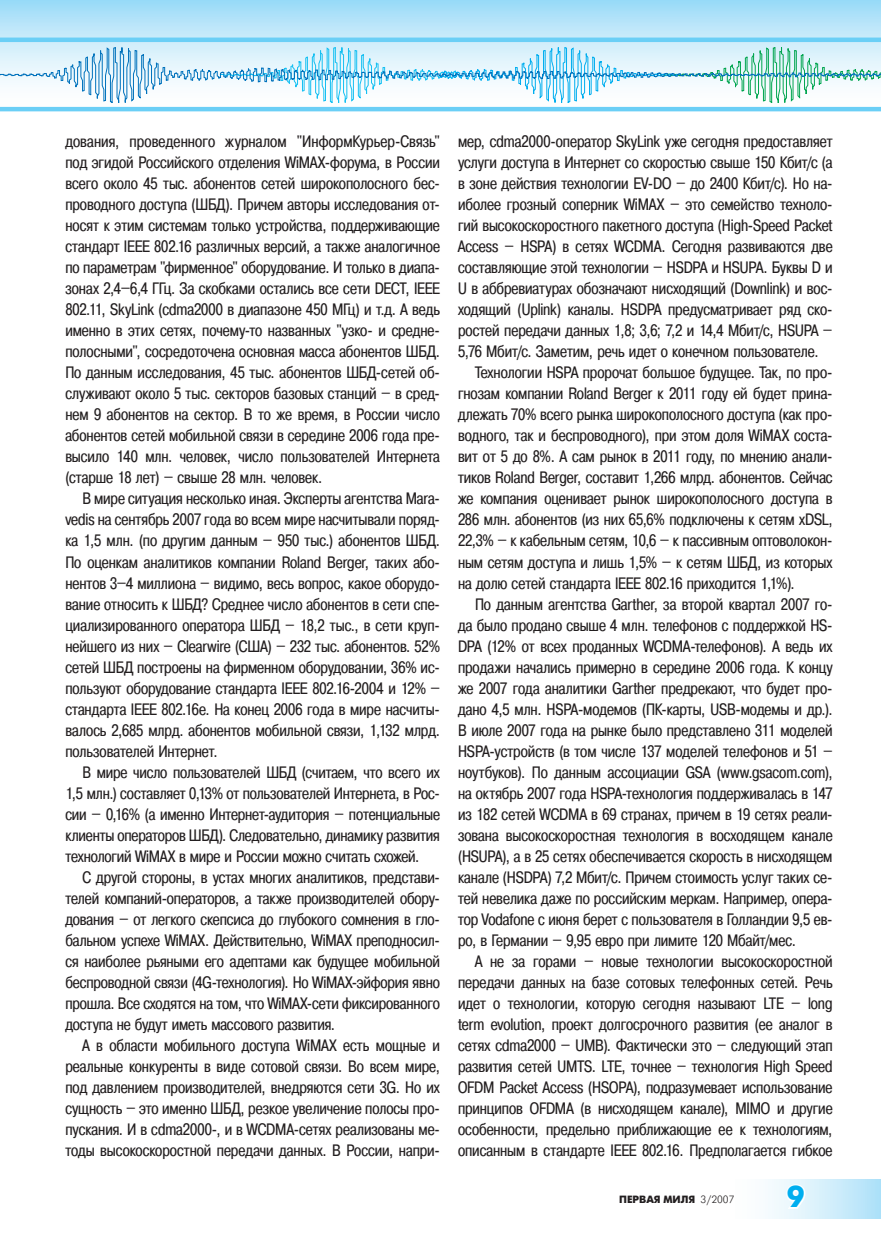
<style>
.page{position:relative;width:881px;height:1234px;background:#fff}
.page>*{position:absolute;margin:0;border:0;box-sizing:border-box;transform-origin:0 0}
.t1{font:700 30px "Futuris C";color:#00aeef}
.t2{font:16.5px/21px "Pragmatica Cond C";color:#231f20;text-align:justify}
.t3{font:700 10.5px "Futuris C";color:#231f20}
.s1{font-weight:400}
</style>
<div class="page">
<div style="left:726px;top:1178px;width:154px;height:40px;background:linear-gradient(to right,#fff,#b5e3f9)"></div>
<svg style="left:784px;top:1182px;width:23px;height:29px"></svg>
<svg style="left:0;top:0;width:880px;height:107px;background:#b9e5f9"></svg>
<hr style="left:0;top:38px;width:880px;height:4px;background:#6bcff6">
<hr style="left:0;top:107px;width:880px;height:4px;background:#6bcff6">
<svg style="left:1px;top:47px;width:879px;height:56px"></svg>
<p class="t2" style="left:65px;top:131px;width:376px">дования, проведенного журналом "ИнформКурьер-Связь" под эгидой Российского отделения WiMAX-форума, в России всего около 45 тыс. абонентов сетей широкополосного бес&shy;проводного доступа (ШБД). Причем авторы исследования от&shy;носят к этим системам только устройства, поддерживающие стандарт IEEE 802.16 различных версий, а также аналогичное по параметрам "фирменное" оборудование. И только в диапа&shy;зонах 2,4–6,4 ГГц. За скобками остались все сети DECT, IEEE 802.11, SkyLink (cdma2000 в диапазоне 450 МГц) и т.д. А ведь именно в этих сетях, почему-то названных "узко- и средне&shy;полосными", сосредоточена основная масса абонентов ШБД.<br>По данным исследования, 45 тыс. абонентов ШБД-сетей об&shy;служивают около 5 тыс. секторов базовых станций – в сред&shy;нем 9 абонентов на сектор. В то же время, в России число абонентов сетей мобильной связи в середине 2006 года пре&shy;высило 140 млн. человек, число пользователей Интернета (старше 18 лет) – свыше 28 млн. человек.</p>
<p class="t2" style="left:65px;top:488px;width:376px;text-indent:17px">В мире ситуация несколько иная. Эксперты агентства Mara&shy;vedis на сентябрь 2007 года во всем мире насчитывали поряд&shy;ка 1,5 млн. (по другим данным – 950 тыс.) абонентов ШБД.<br>По оценкам аналитиков компании Roland Berger, таких або&shy;нентов 3–4 миллиона – видимо, весь вопрос, какое оборудо&shy;вание относить к ШБД? Среднее число абонентов в сети спе&shy;циализированного оператора ШБД – 18,2 тыс., в сети круп&shy;нейшего из них – Clearwire (США) – 232 тыс. абонентов. 52% сетей ШБД построены на фирменном оборудовании, 36% ис&shy;пользуют оборудование стандарта IEEE 802.16-2004 и 12% – стандарта IEEE 802.16е. На конец 2006 года в мире насчиты&shy;валось 2,685 млрд. абонентов мобильной связи, 1,132 млрд. пользователей Интернет.</p>
<p class="t2" style="left:65px;top:761px;width:376px;text-indent:17px">В мире число пользователей ШБД (считаем, что всего их 1,5 млн.) составляет 0,13% от пользователей Интернета, в Рос&shy;сии – 0,16% (а именно Интернет-аудитория – потенциальные клиенты операторов ШБД). Следовательно, динамику развития технологий WiMAX в мире и России можно считать схожей.</p>
<p class="t2" style="left:65px;top:866px;width:376px;text-indent:17px">С другой стороны, в устах многих аналитиков, представи&shy;телей компаний-операторов, а также производителей обору&shy;дования – от легкого скепсиса до глубокого сомнения в гло&shy;бальном успехе WiMAX. Действительно, WiMAX преподносил&shy;ся наиболее рьяными его адептами как будущее мобильной беспроводной связи (4G-технология). Но WiMAX-эйфория явно прошла. Все сходятся на том, что WiMAX-сети фиксированного доступа не будут иметь массового развития.</p>
<p class="t2" style="left:65px;top:1034px;width:376px;text-indent:17px">А в области мобильного доступа WiMAX есть мощные и реальные конкуренты в виде сотовой связи. Во всем мире, под давлением производителей, внедряются сети 3G. Но их сущность – это именно ШБД, резкое увеличение полосы про&shy;пускания. И в cdma2000-, и в WCDMA-сетях реализованы ме&shy;тоды высокоскоростной передачи данных. В России, напри-</p>
<p class="t2" style="left:458px;top:131px;width:376px">мер, cdma2000-оператор SkyLink уже сегодня предоставляет</p>
<p class="t2" style="left:458px;top:152px;width:376px">услуги доступа в Интернет со скоростью свыше 150 Кбит/с (а</p>
<p class="t2" style="left:458px;top:173px;width:376px">в зоне действия технологии EV-DO – до 2400 Кбит/с). Но на-</p>
<p class="t2" style="left:458px;top:194px;width:376px">иболее грозный соперник WiMAX – это семейство техноло-</p>
<p class="t2" style="left:458px;top:215px;width:376px">гий высокоскоростного пакетного доступа (High-Speed Packet</p>
<p class="t2" style="left:458px;top:236px;width:376px">Access – HSPA) в сетях WCDMA. Сегодня развиваются две</p>
<p class="t2" style="left:458px;top:257px;width:376px">составляющие этой технологии – HSDPA и HSUPA. Буквы D и</p>
<p class="t2" style="left:458px;top:278px;width:376px">U в аббревиатурах обозначают нисходящий (Downlink) и вос-</p>
<p class="t2" style="left:458px;top:299px;width:376px">ходящий (Uplink) каналы. HSDPA предусматривает ряд ско-</p>
<p class="t2" style="left:458px;top:320px;width:376px">ростей передачи данных 1,8; 3,6; 7,2 и 14,4 Мбит/с, HSUPA –</p>
<p class="t2" style="left:458px;top:341px;width:362px">5,76 Мбит/с. Заметим, речь идет о конечном пользователе.</p>
<p class="t2" style="left:475px;top:362px;width:359px">Технологии HSPA пророчат большое будущее. Так, по про-</p>
<p class="t2" style="left:458px;top:383px;width:376px">гнозам компании Roland Berger к 2011 году ей будет прина-</p>
<p class="t2" style="left:458px;top:404px;width:376px">длежать 70% всего рынка широкополосного доступа (как про-</p>
<p class="t2" style="left:458px;top:425px;width:376px">водного, так и беспроводного), при этом доля WiMAX соста-</p>
<p class="t2" style="left:458px;top:446px;width:376px">вит от 5 до 8%. А сам рынок в 2011 году, по мнению анали-</p>
<p class="t2" style="left:458px;top:467px;width:376px">тиков Roland Berger, составит 1,266 млрд. абонентов. Сейчас</p>
<p class="t2" style="left:458px;top:488px;width:376px">же компания оценивает рынок широкополосного доступа в</p>
<p class="t2" style="left:458px;top:509px;width:376px">286 млн. абонентов (из них 65,6% подключены к сетям xDSL,</p>
<p class="t2" style="left:458px;top:530px;width:376px">22,3% – к кабельным сетям, 10,6 – к пассивным оптоволокон-</p>
<p class="t2" style="left:458px;top:551px;width:376px">ным сетям доступа и лишь 1,5% – к сетям ШБД, из которых</p>
<p class="t2" style="left:458px;top:572px;width:338px">на долю сетей стандарта IEEE 802.16 приходится 1,1%).</p>
<p class="t2" style="left:475px;top:593px;width:359px">По данным агентства Garther, за второй квартал 2007 го-</p>
<p class="t2" style="left:458px;top:614px;width:376px">да было продано свыше 4 млн. телефонов с поддержкой HS-</p>
<p class="t2" style="left:458px;top:635px;width:376px">DPA (12% от всех проданных WCDMA-телефонов). А ведь их</p>
<p class="t2" style="left:458px;top:656px;width:376px">продажи начались примерно в середине 2006 года. К концу</p>
<p class="t2" style="left:458px;top:677px;width:376px">же 2007 года аналитики Garther предрекают, что будет про-</p>
<p class="t2" style="left:458px;top:698px;width:376px">дано 4,5 млн. HSPA-модемов (ПК-карты, USB-модемы и др.).</p>
<p class="t2" style="left:458px;top:719px;width:376px">В июле 2007 года на рынке было представлено 311 моделей</p>
<p class="t2" style="left:458px;top:740px;width:376px">HSPA-устройств (в том числе 137 моделей телефонов и 51 –</p>
<p class="t2" style="left:458px;top:761px;width:376px">ноутбуков). По данным ассоциации GSA (www.gsacom.com),</p>
<p class="t2" style="left:458px;top:782px;width:376px">на октябрь 2007 года HSPA-технология поддерживалась в 147</p>
<p class="t2" style="left:458px;top:803px;width:376px">из 182 сетей WCDMA в 69 странах, причем в 19 сетях реали-</p>
<p class="t2" style="left:458px;top:824px;width:376px">зована высокоскоростная технология в восходящем канале</p>
<p class="t2" style="left:458px;top:845px;width:376px">(HSUPA), а в 25 сетях обеспечивается скорость в нисходящем</p>
<p class="t2" style="left:458px;top:866px;width:376px">канале (HSDPA) 7,2 Мбит/с. Причем стоимость услуг таких се-</p>
<p class="t2" style="left:458px;top:887px;width:376px">тей невелика даже по российским меркам. Например, опера-</p>
<p class="t2" style="left:458px;top:908px;width:376px">тор Vodafone с июня берет с пользователя в Голландии 9,5 ев-</p>
<p class="t2" style="left:458px;top:929px;width:339px">ро, в Германии – 9,95 евро при лимите 120 Мбайт/мес.</p>
<p class="t2" style="left:475px;top:950px;width:359px">А не за горами – новые технологии высокоскоростной</p>
<p class="t2" style="left:458px;top:971px;width:376px">передачи данных на базе сотовых телефонных сетей. Речь</p>
<p class="t2" style="left:458px;top:992px;width:376px">идет о технологии, которую сегодня называют LTE – long</p>
<p class="t2" style="left:458px;top:1013px;width:376px">term evolution, проект долгосрочного развития (ее аналог в</p>
<p class="t2" style="left:458px;top:1034px;width:376px">сетях cdma2000 – UMB). Фактически это – следующий этап</p>
<p class="t2" style="left:458px;top:1055px;width:376px">развития сетей UMTS. LTE, точнее – технология High Speed</p>
<p class="t2" style="left:458px;top:1076px;width:376px">OFDM Packet Access (HSOPA), подразумевает использование</p>
<p class="t2" style="left:458px;top:1097px;width:376px">принципов OFDMA (в нисходящем канале), MIMO и другие</p>
<p class="t2" style="left:458px;top:1118px;width:376px">особенности, предельно приближающие ее к технологиям,</p>
<p class="t2" style="left:458px;top:1139px;width:376px">описанным в стандарте IEEE 802.16. Предполагается гибкое</p>
<p class="t3" style="left:619px;top:1192px;width:117px">ПЕРВАЯ МИЛЯ <span class="s1">3/2007</span></p>
<h1 class="t1" style="left:786px;top:1179px;width:19px">9</h1>
</div>
